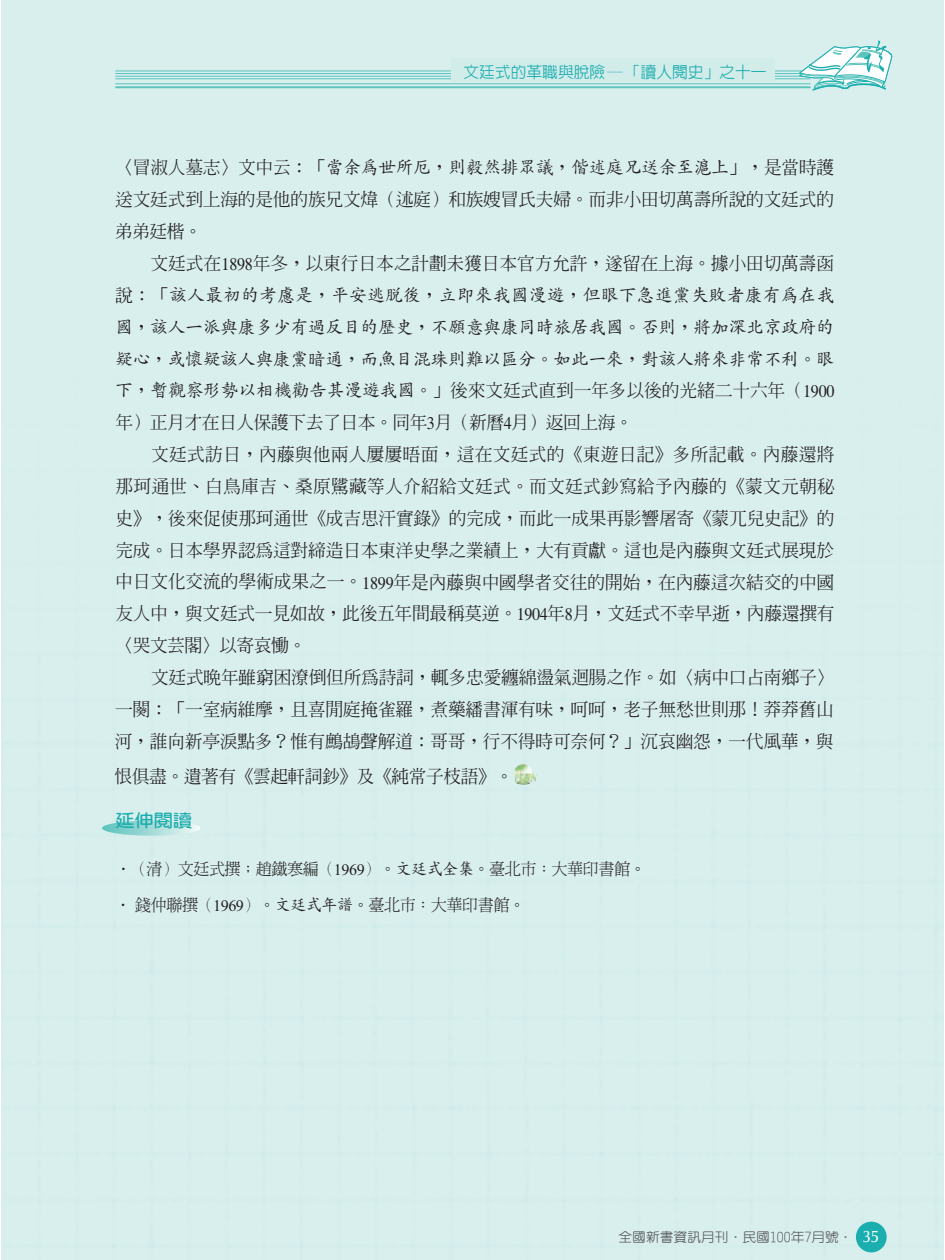
<style>
.page{position:relative;width:945px;height:1260px;background:#fff}
.page>*{position:absolute;margin:0;border:0;box-sizing:border-box;transform-origin:0 0}
.t1{font:17.85px/31.8px "AR Ming B5 Medium E Ten B5 H";letter-spacing:-.02em;color:#231f20}
.t2{font:17.85px/31.8px "AR Kai B5 Medium E Ten B5 H";letter-spacing:-.02em;color:#231f20;text-align:justify}
.t3{font:17.32px "AR Yuan B5 Bold E Ten B5 H";color:#1baeae;scale:1.11 1}
.t4{font:16.1px "AR Ming B5 Light E Ten B5 H";letter-spacing:-.03em;color:#231f20}
.t5{font:15.75px "AR New Hei B5 Medium E Ten B5 H";color:#1baeae}
.t6{font:13.12px "AR Yuan B5 Medium E Ten B5 H";color:#5a5b5f;scale:1.05 1}
.s1{font-family:"AR Ming B5 Medium E Ten B5 H"}
.s2{font-family:"Times"}
.s3{font-family:"AR Kai B5 Medium E Ten B5 H"}
.s4{font-family:"Times New Roman"}
.s5{font-family:"CG Omega";font-size:16.62px;color:#fff}
</style>
<div class="page">
<div style="left:1px;top:0;width:943px;height:1260px;background:#d9efee"></div>
<hr style="left:115px;top:71px;width:696px;height:1px;background:#5ac4bd">
<hr style="left:115px;top:73px;width:696px;height:1px;background:#5ac4bd">
<hr style="left:115px;top:76px;width:696px;height:1px;background:#5ac4bd">
<hr style="left:115px;top:79px;width:696px;height:1px;background:#5ac4bd">
<hr style="left:115px;top:83px;width:696px;height:1px;background:#5ac4bd">
<hr style="left:115px;top:86px;width:696px;height:2px;background:#5ac4bd">
<svg style="left:799px;top:40px;width:94px;height:52px"></svg>
<div style="left:452px;top:58px;width:323px;height:23px;background:#d2ecea"></div>
<svg style="left:102px;top:821px;width:98px;height:15px"></svg>
<img style="left:514px;top:764px;width:23px;height:21px">
<p class="t5" style="left:464px;top:66px;width:305px">文廷式的革職與脫險─「讀人閱史」之十一</p>
<p class="t2" style="left:115px;top:154px;width:721px"><span class="s1">〈冒淑人墓志〉文中云：「</span>當余為世所厄，則毅然排眾議，偕述庭兄送余至滬上<span class="s1">」，是當時護</span></p>
<p class="t1" style="left:115px;top:186px;width:721px">送文廷式到上海的是他的族兄文煒（述庭）和族嫂冒氏夫婦。而非小田切萬壽所說的文廷式的弟弟廷楷。</p>
<p class="t1" style="left:151px;top:250px;width:685px">文廷式在<span class="s2">1898</span>年冬，以東行日本之計劃未獲日本官方允許，遂留在上海。據小田切萬壽函</p>
<p class="t2" style="left:115px;top:282px;width:721px"><span class="s1">說：「</span>該人最初的考慮是，平安逃脫後，立即來我國漫遊，但眼下急進黨失敗者康有為在我國，該人一派與康多少有過反目的歷史，不願意與康同時旅居我國。否則，將加深北京政府的疑心，或懷疑該人與康黨暗通，而魚目混珠則難以區分。如此一來，對該人將來非常不利。眼</p>
<p class="t1" style="left:115px;top:377px;width:721px"><span class="s3">下，暫觀察形勢以相機勸告其漫遊我國。</span>」後來文廷式直到一年多以後的光緒二十六年（<span class="s2">1900</span>年）正月才在日人保護下去了日本。同年<span class="s2">3</span>月（新曆<span class="s2">4</span>月）返回上海。</p>
<p class="t1" style="left:115px;top:441px;width:721px;text-align:justify;text-indent:36px">文廷式訪日，內藤與他兩人屢屢晤面，這在文廷式的《東遊日記》多所記載。內藤還將那珂通世、白鳥庫吉、桑原騭藏等人介紹給文廷式。而文廷式鈔寫給予內藤的《蒙文元朝秘史》，後來促使那珂通世《成吉思汗實錄》的完成，而此一成果再影響屠寄《蒙兀兒史記》的完成。日本學界認為這對締造日本東洋史學之業績上，大有貢獻。這也是內藤與文廷式展現於中日文化交流的學術成果之一。<span class="s2">1899</span>年是內藤與中國學者交往的開始，在內藤這次結交的中國友人中，與文廷式一見如故，此後五年間最稱莫逆。<span class="s2">1904</span>年<span class="s2">8</span>月，文廷式不幸早逝，內藤還撰有〈哭文芸閣〉以寄哀慟。</p>
<p class="t1" style="left:115px;top:664px;width:721px;text-align:justify;text-indent:36px">文廷式晚年雖窮困潦倒但所為詩詞，輒多忠愛纏綿盪氣迴腸之作。如〈病中口占南鄉子〉一闋：「一室病維摩，且喜閒庭掩雀羅，煮藥繙書渾有味，呵呵，老子無愁世則那！莽莽舊山河，誰向新亭淚點多？惟有鷓鴣聲解道：哥哥，行不得時可奈何？」沉哀幽怨，一代風華，與</p>
<p class="t1" style="left:115px;top:762px;width:400px">恨俱盡。遺著有《雲起軒詞鈔》及《純常子枝語》。</p>
<p class="t3" style="left:115px;top:814px;width:71px">延伸閱讀</p>
<p class="t4" style="left:115px;top:863px;width:532px">‧（清）文廷式撰；趙鐵寒編（<span class="s4">1969</span>）。<span class="s3">文廷式全集</span>。臺北市：大華印書館。</p>
<p class="t4" style="left:115px;top:899px;width:411px">‧ 錢仲聯撰（<span class="s4">1969</span>）。<span class="s3">文廷式年譜</span>。臺北市：大華印書館。</p>
<p class="t6" style="left:618px;top:1232px;width:250px">全國新書資訊月刊．民國100年7月號． <span class="s5">35</span></p>
</div>
